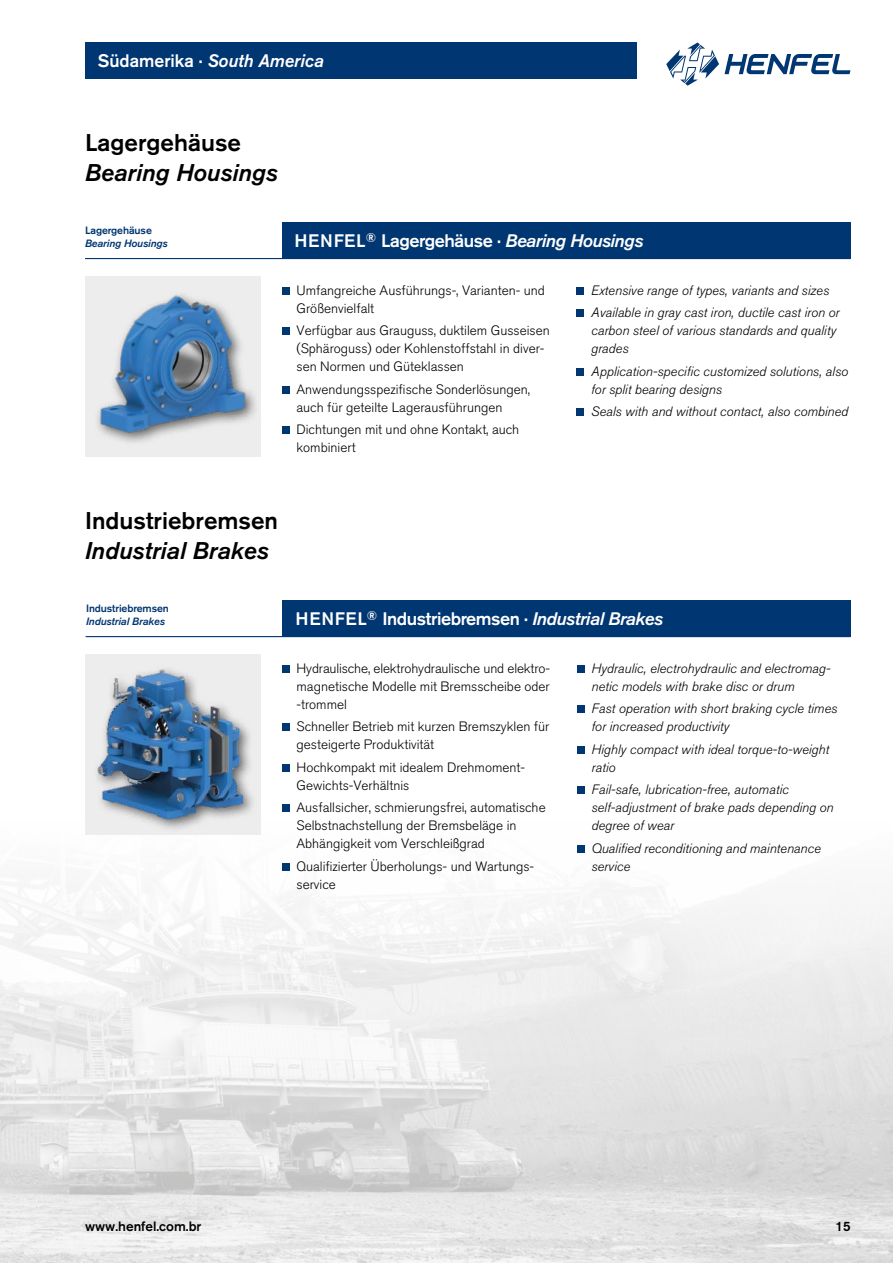
<style>
.page{position:relative;width:893px;height:1263px;background:#fff}
.page>*{position:absolute;margin:0;border:0;box-sizing:border-box;transform-origin:0 0}
.t1{font:italic 500 24px "Akzidenz Grotesk BE";color:#000}
.t2{font:500 24px "Akzidenz Grotesk BE";color:#000}
.t3{font:500 18px "Akzidenz Grotesk BE";letter-spacing:-.025em;color:#fff}
.t4{font:italic 500 18px "Akzidenz Grotesk BE";color:#fff}
.t5{font:300 13.5px/18px "Akzidenz Grotesk BE";color:#000}
.t6{font:italic 300 13.5px/18px "Akzidenz Grotesk BE";color:#000}
.t7{font:500 13.5px "Akzidenz Grotesk BE";color:#000}
.t8{font:italic 500 10.5px "Akzidenz Grotesk BE";letter-spacing:-.01em;color:#003671}
.t9{font:500 10.5px "Akzidenz Grotesk BE";letter-spacing:-.01em;color:#003671}
.s1{font-style:normal}
.s2{font-style:italic}
</style>
<div class="page">
<img style="left:0;top:845px;width:893px;height:418px">
<svg style="left:0;top:636px;width:93px;height:548px"></svg>
<div style="left:282px;top:223px;width:568px;height:36px;background:#003671"></div>
<hr style="left:85px;top:258px;width:765px;height:1px;background:#003671">
<div style="left:85px;top:277px;width:176px;height:180px;background:#ededed"></div>
<div style="left:282px;top:287px;width:8px;height:8px;background:#003671"></div>
<div style="left:282px;top:327px;width:8px;height:8px;background:#003671"></div>
<div style="left:282px;top:386px;width:8px;height:8px;background:#003671"></div>
<div style="left:282px;top:426px;width:8px;height:8px;background:#003671"></div>
<div style="left:576px;top:287px;width:8px;height:8px;background:#003671"></div>
<div style="left:576px;top:309px;width:8px;height:8px;background:#003671"></div>
<div style="left:576px;top:368px;width:8px;height:8px;background:#003671"></div>
<div style="left:576px;top:408px;width:8px;height:8px;background:#003671"></div>
<div style="left:282px;top:601px;width:568px;height:36px;background:#003671"></div>
<hr style="left:86px;top:636px;width:764px;height:1px;background:#003671">
<div style="left:85px;top:655px;width:176px;height:180px;background:#ededed"></div>
<div style="left:282px;top:665px;width:8px;height:8px;background:#003671"></div>
<div style="left:282px;top:723px;width:8px;height:8px;background:#003671"></div>
<div style="left:282px;top:764px;width:8px;height:8px;background:#003671"></div>
<div style="left:282px;top:804px;width:8px;height:8px;background:#003671"></div>
<div style="left:282px;top:863px;width:8px;height:8px;background:#003671"></div>
<div style="left:577px;top:665px;width:7px;height:8px;background:#003671"></div>
<div style="left:577px;top:705px;width:7px;height:8px;background:#003671"></div>
<div style="left:577px;top:746px;width:7px;height:8px;background:#003671"></div>
<div style="left:577px;top:786px;width:7px;height:8px;background:#003671"></div>
<div style="left:577px;top:845px;width:7px;height:8px;background:#003671"></div>
<img style="left:97px;top:294px;width:159px;height:147px">
<div style="left:91px;top:663px;width:167px;height:170px;background:#000;opacity:.6"></div>
<img style="left:91px;top:663px;width:164px;height:158px">
<svg style="left:666px;top:43px;width:184px;height:43px"></svg>
<div style="left:85px;top:43px;width:552px;height:36px;background:#003671"></div>
<h2 class="t4" style="left:98px;top:51px;width:228px"><span class="s1">Südamerika ·</span> South America</h2>
<h1 class="t2" style="left:85px;top:127px;width:157px">Lagergehäuse</h1>
<h1 class="t1" style="left:85px;top:158px;width:194px">Bearing Housings</h1>
<p class="t9" style="left:85px;top:224px;width:68px">Lagergehäuse</p>
<p class="t8" style="left:85px;top:238px;width:84px">Bearing Housings</p>
<h2 class="t3" style="left:294px;top:230px;width:350px">HENFEL<sup>®</sup> Lagergehäuse · <span class="s2">Bearing Housings</span></h2>
<p class="t5" style="left:297px;top:281px;width:250px">Umfangreiche Ausführungs-, Varianten- und<br>Größenvielfalt</p>
<p class="t5" style="left:297px;top:322px;width:255px">Verfügbar aus Grauguss, duktilem Gusseisen (Sphäroguss) oder Kohlenstoffstahl in diver&shy;sen Normen und Güteklassen</p>
<p class="t5" style="left:297px;top:380px;width:235px">Anwendungsspezifische Sonderlösungen, auch für geteilte Lagerausführungen</p>
<p class="t5" style="left:297px;top:421px;width:224px">Dichtungen mit und ohne Kontakt, auch kombiniert</p>
<p class="t6" style="left:591px;top:279px;width:250px;line-height:22.5px">Extensive range of types, variants and sizes<br>Available in gray cast iron, ductile cast iron or</p>
<p class="t6" style="left:591px;top:322px;width:246px">carbon steel of various standards and quality grades</p>
<p class="t6" style="left:591px;top:362px;width:259px">Application-specific customized solutions, also for split bearing designs</p>
<p class="t6" style="left:591px;top:403px;width:259px">Seals with and without contact, also combined</p>
<h1 class="t2" style="left:85px;top:505px;width:194px">Industriebremsen</h1>
<h1 class="t1" style="left:85px;top:536px;width:185px">Industrial Brakes</h1>
<p class="t9" style="left:86px;top:602px;width:84px">Industriebremsen</p>
<p class="t8" style="left:86px;top:616px;width:80px">Industrial Brakes</p>
<h2 class="t3" style="left:296px;top:608px;width:369px">HENFEL<sup>®</sup> Industriebremsen · <span class="s2">Industrial Brakes</span></h2>
<p class="t5" style="left:296px;top:659px;width:255px;text-align:justify">Hydraulische, elektrohydraulische und elektro&shy;magnetische Modelle mit Bremsscheibe oder -trommel</p>
<p class="t5" style="left:296px;top:718px;width:254px">Schneller Betrieb mit kurzen Bremszyklen für gesteigerte Produktivität</p>
<p class="t5" style="left:297px;top:758px;width:230px">Hochkompakt mit idealem Drehmoment-<br>Gewichts-Verhältnis</p>
<p class="t5" style="left:297px;top:799px;width:251px">Ausfallsicher, schmierungsfrei, automatische<br>Selbstnachstellung der Bremsbeläge in<br>Abhängigkeit vom Verschleißgrad</p>
<p class="t5" style="left:297px;top:857px;width:239px">Qualifizierter Überholungs- und Wartungs&shy;service</p>
<p class="t6" style="left:591px;top:659px;width:241px">Hydraulic, electrohydraulic and electromag&shy;netic models with brake disc or drum</p>
<p class="t6" style="left:591px;top:700px;width:247px">Fast operation with short braking cycle times for increased productivity</p>
<p class="t6" style="left:591px;top:740px;width:239px">Highly compact with ideal torque-to-weight ratio</p>
<p class="t6" style="left:591px;top:781px;width:244px">Fail-safe, lubrication-free, automatic self-adjustment of brake pads depending on degree of wear</p>
<p class="t6" style="left:591px;top:839px;width:231px">Qualified reconditioning and maintenance service</p>
<p class="t7" style="left:85px;top:1218px;width:118px">www.henfel.com.br</p>
<p class="t7" style="left:835px;top:1218px;width:17px">15</p>
</div>
